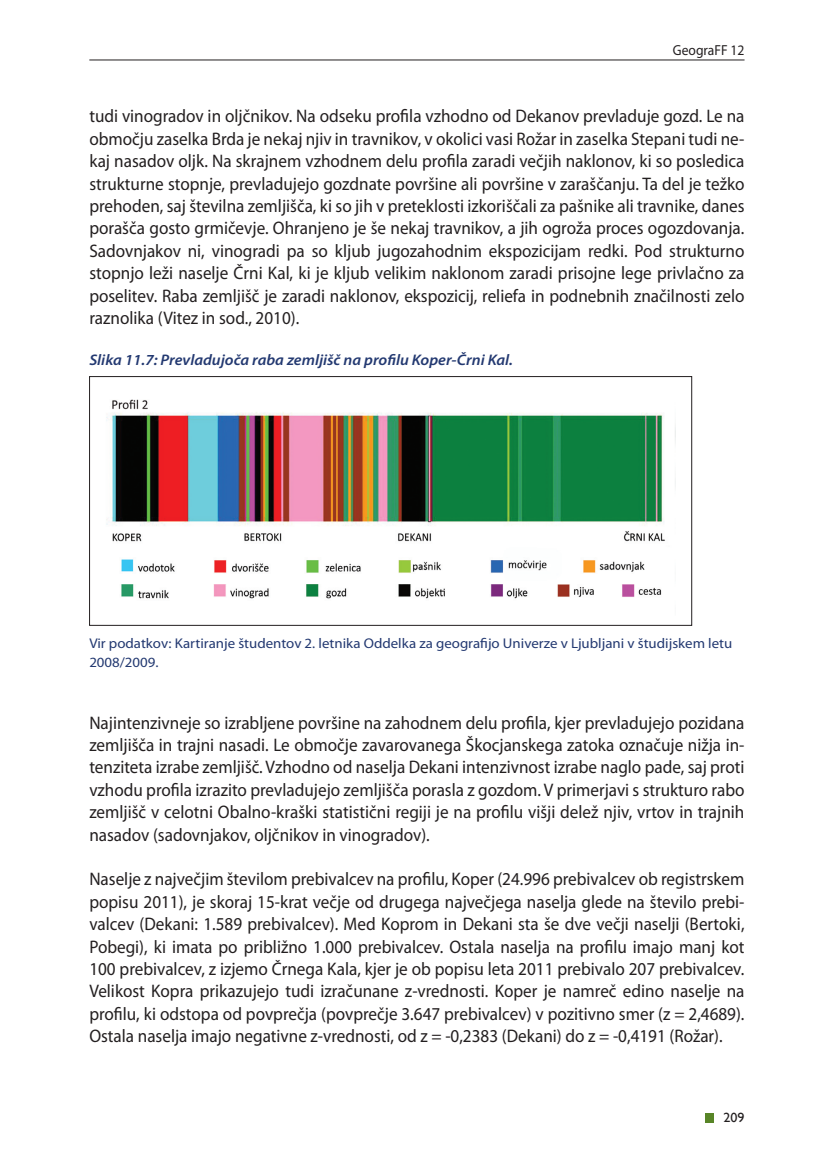
<style>
.page{position:relative;width:819px;height:1166px;background:#fff}
.page>*{position:absolute;margin:0;border:0;box-sizing:border-box;transform-origin:0 0}
.t1{font:18.2px/22.4px "Myriad Pro";color:#231f20;text-align:justify;scale:.94 1}
.t2{font:italic 600 15.4px "Myriad Pro";color:#233971;scale:1.05 1}
.t3{font:14.53px "Myriad Pro";color:#231f20;scale:.93 1}
.t4{font:14.17px/18.9px "Myriad Pro";color:#233971;scale:1.05 1}
.t5{font:13.3px "Gill Sans";color:#231f20;scale:1.05 1}
</style>
<div class="page">
<hr style="left:89px;top:60px;width:655px;height:1px;background:#231f20">
<div style="left:705px;top:1113px;width:9px;height:9px;background:#588527"></div>
<img style="left:106px;top:399px;width:559px;height:200px">
<div style="left:89px;top:376px;width:603px;height:249px;border:1px solid #231f20"></div>
<p class="t3" style="left:673px;top:41px;width:78px">GeograFF 12</p>
<p class="t1" style="left:89px;top:105px;width:698px">tudi vinogradov in oljčnikov. Na odseku profila vzhodno od Dekanov prevladuje gozd. Le na območju zaselka Brda je nekaj njiv in travnikov, v okolici vasi Rožar in zaselka Stepani tudi ne&shy;kaj nasadov oljk. Na skrajnem vzhodnem delu profila zaradi večjih naklonov, ki so posledica strukturne stopnje, prevladujejo gozdnate površine ali površine v zaraščanju. Ta del je težko prehoden, saj številna zemljišča, ki so jih v preteklosti izkoriščali za pašnike ali travnike, danes porašča gosto grmičevje. Ohranjeno je še nekaj travnikov, a jih ogroža proces ogozdovanja.<br>Sadovnjakov ni, vinogradi pa so kljub jugozahodnim ekspozicijam redki. Pod strukturno stopnjo leži naselje Črni Kal, ki je kljub velikim naklonom zaradi prisojne lege privlačno za poselitev. Raba zemljišč je zaradi naklonov, ekspozicij, reliefa in podnebnih značilnosti zelo raznolika (Vitez in sod., 2010).</p>
<p class="t2" style="left:89px;top:350px;width:405px">Slika 11.7: Prevladujoča raba zemljišč na profilu Koper-Črni Kal.</p>
<p class="t4" style="left:89px;top:633px;width:614px">Vir podatkov: Kartiranje študentov 2. letnika Oddelka za geografijo Univerze v Ljubljani v študijskem letu<br>2008/2009.</p>
<p class="t1" style="left:89px;top:711px;width:698px">Najintenzivneje so izrabljene površine na zahodnem delu profila, kjer prevladujejo pozidana zemljišča in trajni nasadi. Le območje zavarovanega Škocjanskega zatoka označuje nižja in&shy;tenziteta izrabe zemljišč. Vzhodno od naselja Dekani intenzivnost izrabe naglo pade, saj proti vzhodu profila izrazito prevladujejo zemljišča porasla z gozdom. V primerjavi s strukturo rabo zemljišč v celotni Obalno-kraški statistični regiji je na profilu višji delež njiv, vrtov in trajnih nasadov (sadovnjakov, oljčnikov in vinogradov).</p>
<p class="t1" style="left:89px;top:868px;width:698px">Naselje z največjim številom prebivalcev na profilu, Koper (24.996 prebivalcev ob registrskem popisu 2011), je skoraj 15-krat večje od drugega največjega naselja glede na število prebi&shy;valcev (Dekani: 1.589 prebivalcev). Med Koprom in Dekani sta še dve večji naselji (Bertoki, Pobegi), ki imata po približno 1.000 prebivalcev. Ostala naselja na profilu imajo manj kot 100 prebivalcev, z izjemo Črnega Kala, kjer je ob popisu leta 2011 prebivalo 207 prebivalcev.<br>Velikost Kopra prikazujejo tudi izračunane z-vrednosti. Koper je namreč edino naselje na profilu, ki odstopa od povprečja (povprečje 3.647 prebivalcev) v pozitivno smer (z = 2,4689).<br>Ostala naselja imajo negativne z-vrednosti, od z = -0,2383 (Dekani) do z = -0,4191 (Rožar).</p>
<p class="t5" style="left:723px;top:1110px;width:21px">209</p>
</div>
